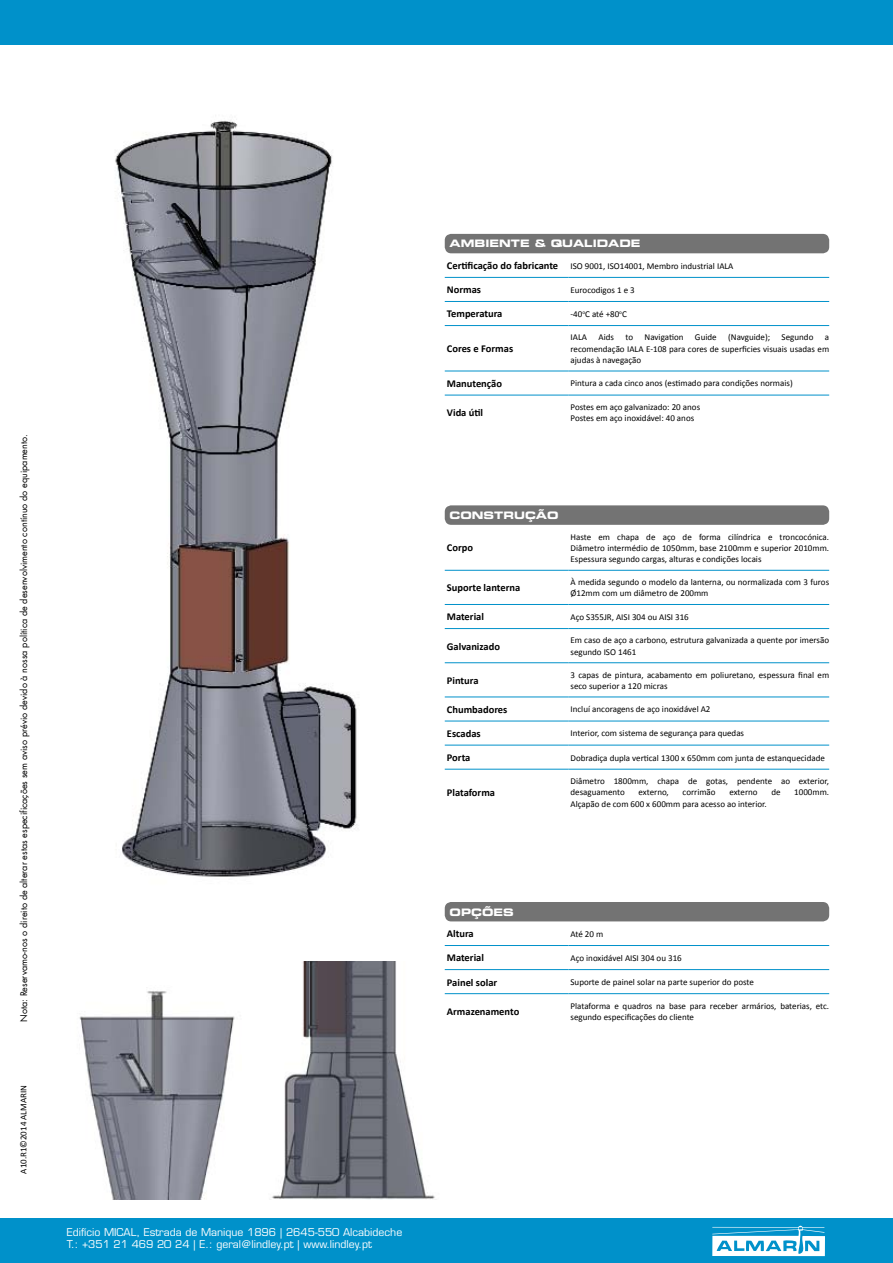
<style>
.page{position:relative;width:893px;height:1263px;background:#fff}
.page>*{position:absolute;margin:0;border:0;box-sizing:border-box;transform-origin:0 0}
.t1{font:700 10.5px "Calibri";color:#000}
.t2{font:10.5px/12px "Eurostile LT Std";color:#fff}
.t3{font:10.35px "Eurostile LT Std Bold Ex 2";color:#fff}
.t4{font:9px/11.2px "Calibri";color:#000}
.t5{font:9px "Futura LT";color:#000}
.t6{font:9px "Calibri";color:#000101}
.s1{color:#000}
.s2{font-weight:700;font-size:10.5px}
</style>
<div class="page">
<div style="left:0;top:1218px;width:893px;height:45px;background:#0091ca"></div>
<div style="left:0;top:0;width:893px;height:45px;background:#0091ca"></div>
<div style="left:445px;top:234px;width:384px;height:19px;background:#737373;border-radius:6px"></div>
<img style="left:115px;top:120px;width:243px;height:757px">
<img style="left:79px;top:991px;width:156px;height:208px">
<img style="left:271px;top:961px;width:164px;height:238px">
<div style="left:445px;top:902px;width:384px;height:19px;background:#737373;border-radius:6px"></div>
<hr style="left:445px;top:945px;width:123px;height:1px;background:#0091ca">
<hr style="left:568px;top:945px;width:261px;height:1px;background:#0091ca">
<hr style="left:445px;top:969px;width:123px;height:1px;background:#0091ca">
<hr style="left:568px;top:969px;width:261px;height:1px;background:#0091ca">
<hr style="left:445px;top:993px;width:123px;height:1px;background:#0091ca">
<hr style="left:568px;top:993px;width:261px;height:1px;background:#0091ca">
<div style="left:445px;top:505px;width:384px;height:20px;background:#737373;border-radius:6px"></div>
<hr style="left:445px;top:570px;width:123px;height:1px;background:#0091ca">
<hr style="left:568px;top:570px;width:261px;height:1px;background:#0091ca">
<hr style="left:445px;top:604px;width:123px;height:1px;background:#0091ca">
<hr style="left:568px;top:604px;width:261px;height:1px;background:#0091ca">
<hr style="left:445px;top:628px;width:123px;height:1px;background:#0091ca">
<hr style="left:568px;top:628px;width:261px;height:1px;background:#0091ca">
<hr style="left:445px;top:662px;width:123px;height:1px;background:#0091ca">
<hr style="left:568px;top:662px;width:261px;height:1px;background:#0091ca">
<hr style="left:445px;top:696px;width:123px;height:1px;background:#0091ca">
<hr style="left:568px;top:696px;width:261px;height:1px;background:#0091ca">
<hr style="left:445px;top:721px;width:123px;height:1px;background:#0091ca">
<hr style="left:568px;top:721px;width:261px;height:1px;background:#0091ca">
<hr style="left:445px;top:745px;width:123px;height:1px;background:#0091ca">
<hr style="left:568px;top:745px;width:261px;height:1px;background:#0091ca">
<hr style="left:445px;top:769px;width:123px;height:1px;background:#0091ca">
<hr style="left:568px;top:769px;width:261px;height:1px;background:#0091ca">
<hr style="left:445px;top:277px;width:123px;height:1px;background:#0091ca">
<hr style="left:568px;top:277px;width:261px;height:1px;background:#0091ca">
<hr style="left:445px;top:301px;width:123px;height:1px;background:#0091ca">
<hr style="left:568px;top:301px;width:261px;height:1px;background:#0091ca">
<hr style="left:445px;top:325px;width:123px;height:1px;background:#0091ca">
<hr style="left:568px;top:325px;width:261px;height:1px;background:#0091ca">
<hr style="left:445px;top:371px;width:123px;height:1px;background:#0091ca">
<hr style="left:568px;top:371px;width:261px;height:1px;background:#0091ca">
<hr style="left:445px;top:395px;width:123px;height:1px;background:#0091ca">
<hr style="left:568px;top:395px;width:261px;height:1px;background:#0091ca">
<img style="left:712px;top:1226px;width:113px;height:30px">
<p class="t5" style="left:18px;top:1022px;width:589px;rotate:-90deg">Nota: Reservamo-nos o direito de alterar estas especificações sem aviso prévio devido à nossa política de desenvolvimento contínuo do equipamento.</p>
<p class="t6" style="left:18px;top:1174px;width:90px;rotate:-90deg"><span class="s1">A10.R1</span>©2014 ALMARIN</p>
<p class="t2" style="left:67px;top:1226px;width:337px">Edifício MICAL, Estrada de Manique 1896 | 2645-550 Alcabideche<br>T.: +351 21 469 20 24 | E.: geral@lindley.pt | www.lindley.pt</p>
<p class="t3" style="left:450px;top:236px;width:192px">AMBIENTE &amp; QUALIDADE</p>
<p class="t4" style="left:447px;top:260px;width:288px"><span class="s2">Certificação do fabricante</span> ISO 9001, ISO14001, Membro industrial IALA</p>
<p class="t1" style="left:447px;top:283px;width:36px">Normas</p>
<p class="t4" style="left:570px;top:284px;width:66px">Eurocodigos 1 e 3</p>
<p class="t1" style="left:447px;top:307px;width:57px">Temperatura</p>
<p class="t4" style="left:570px;top:308px;width:58px">-40<sup>o</sup>C até +80<sup>o</sup>C</p>
<p class="t1" style="left:447px;top:342px;width:68px">Cores e Formas</p>
<p class="t4" style="left:570px;top:332px;width:18px">IALA</p>
<p class="t4" style="left:598px;top:332px;width:17px">Aids</p>
<p class="t4" style="left:625px;top:332px;width:9px">to</p>
<p class="t4" style="left:645px;top:332px;width:40px">Navigation</p>
<p class="t4" style="left:695px;top:332px;width:23px">Guide</p>
<p class="t4" style="left:728px;top:332px;width:44px">(Navguide);</p>
<p class="t4" style="left:782px;top:332px;width:33px">Segundo</p>
<p class="t4" style="left:570px;top:332px;width:260px;text-align:justify;text-indent:254px">a recomendação IALA E-108 para cores de superficies visuais usadas em ajudas à navegação</p>
<p class="t1" style="left:447px;top:377px;width:57px">Manutenção</p>
<p class="t4" style="left:570px;top:378px;width:224px">Pintura a cada cinco anos (estimado para condições normais)</p>
<p class="t1" style="left:447px;top:406px;width:38px">Vida útil</p>
<p class="t4" style="left:570px;top:401px;width:131px">Postes em aço galvanizado: 20 anos<br>Postes em aço inoxidável: 40 anos</p>
<p class="t3" style="left:450px;top:508px;width:110px">CONSTRUÇÃO</p>
<p class="t1" style="left:447px;top:541px;width:28px">Corpo</p>
<p class="t4" style="left:570px;top:531px;width:260px;text-align:justify">Haste em chapa de aço de forma cilíndrica e troncocónica.<br>Diâmetro intermédio de 1050mm, base 2100mm e superior 2010mm.<br>Espessura segundo cargas, alturas e condições locais</p>
<p class="t1" style="left:447px;top:581px;width:75px">Suporte lanterna</p>
<p class="t4" style="left:570px;top:576px;width:260px">À medida segundo o modelo da lanterna, ou normalizada com 3 furos<br>Ø12mm com um diâmetro de 200mm</p>
<p class="t1" style="left:447px;top:610px;width:39px">Material</p>
<p class="t4" style="left:570px;top:611px;width:120px">Aço S355JR, AISI 304 ou AISI 316</p>
<p class="t1" style="left:447px;top:639px;width:55px">Galvanizado</p>
<p class="t4" style="left:570px;top:635px;width:260px">Em caso de aço a carbono, estrutura galvanizada a quente por imersão segundo ISO 1461</p>
<p class="t1" style="left:447px;top:674px;width:33px">Pintura</p>
<p class="t4" style="left:570px;top:669px;width:260px">3 capas de pintura, acabamento em poliuretano, espessura final em seco superior a 120 micras</p>
<p class="t1" style="left:447px;top:703px;width:62px">Chumbadores</p>
<p class="t4" style="left:570px;top:704px;width:142px">Incluí ancoragens de aço inoxidável A2</p>
<p class="t1" style="left:447px;top:727px;width:35px">Escadas</p>
<p class="t4" style="left:570px;top:728px;width:175px">Interior, com sistema de segurança para quedas</p>
<p class="t1" style="left:447px;top:751px;width:25px">Porta</p>
<p class="t4" style="left:570px;top:752px;width:256px">Dobradiça dupla vertical 1300 x 650mm com junta de estanquecidade</p>
<p class="t1" style="left:447px;top:786px;width:50px">Plataforma</p>
<p class="t4" style="left:570px;top:775px;width:260px">Diâmetro 1800mm, chapa de gotas, pendente ao exterior, desaguamento</p>
<p class="t4" style="left:638px;top:787px;width:32px">externo,</p>
<p class="t4" style="left:683px;top:787px;width:35px">corrimão</p>
<p class="t4" style="left:729px;top:787px;width:30px">externo</p>
<p class="t4" style="left:771px;top:787px;width:11px">de</p>
<p class="t4" style="left:794px;top:787px;width:36px">1000mm.</p>
<p class="t4" style="left:570px;top:798px;width:198px">Alçapão de com 600 x 600mm para acesso ao interior.</p>
<p class="t3" style="left:450px;top:904px;width:66px">OPÇÕES</p>
<p class="t1" style="left:447px;top:927px;width:28px">Altura</p>
<p class="t4" style="left:570px;top:928px;width:34px">Até 20 m</p>
<p class="t1" style="left:447px;top:951px;width:39px">Material</p>
<p class="t4" style="left:570px;top:952px;width:113px">Aço inoxidável AISI 304 ou 316</p>
<p class="t1" style="left:447px;top:975px;width:52px">Painel solar</p>
<p class="t4" style="left:570px;top:976px;width:185px">Suporte de painel solar na parte superior do poste</p>
<p class="t1" style="left:447px;top:1004px;width:74px">Armazenamento</p>
<p class="t4" style="left:570px;top:1000px;width:260px">Plataforma e quadros na base para receber armários, baterias, etc. segundo especificações do cliente</p>
</div>
